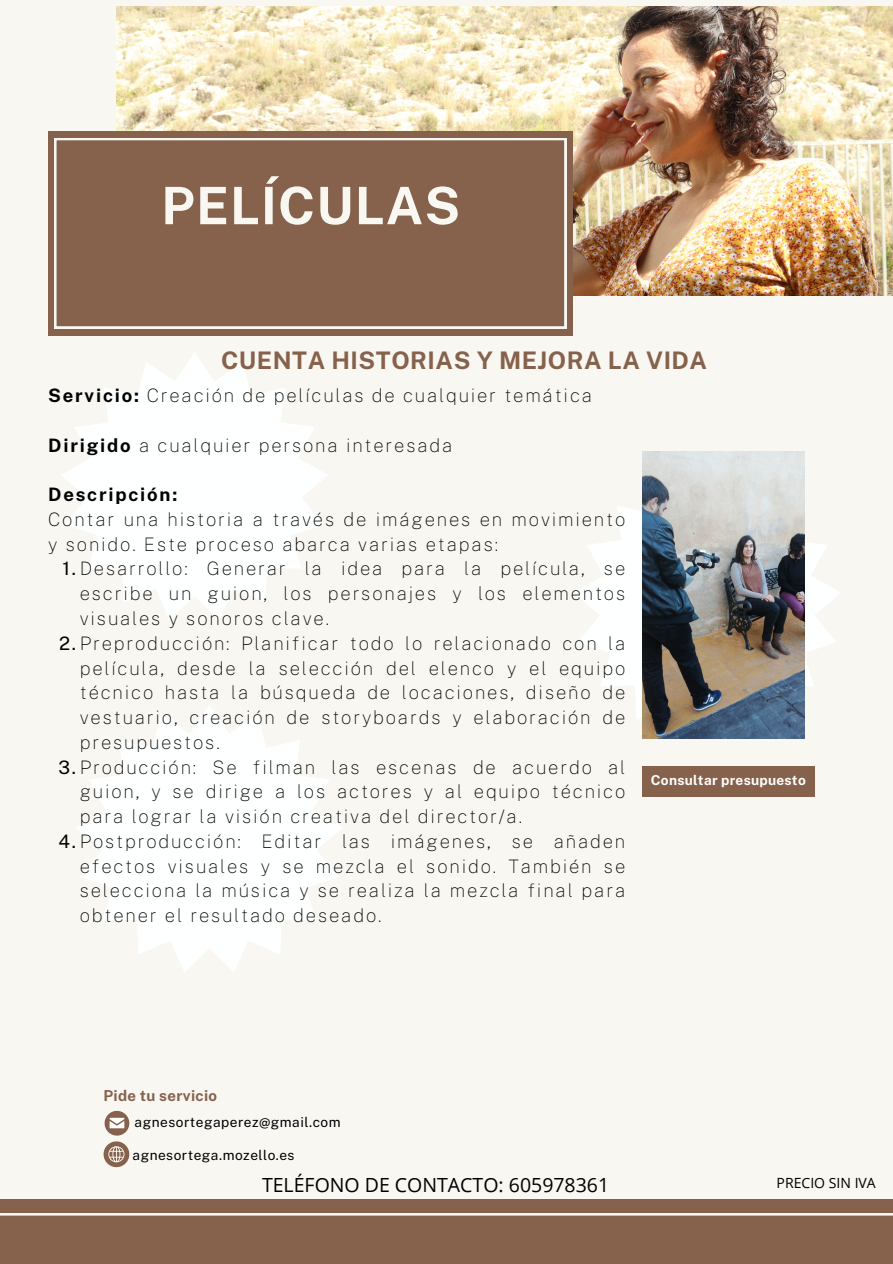
<style>
.page{position:relative;width:893px;height:1264px;background:#fff}
.page>*{position:absolute;margin:0;border:0;box-sizing:border-box;transform-origin:0 0}
.t1{font:700 51.6px "Public Sans";letter-spacing:.02em;color:#f8f7f2}
.t2{font:700 24.15px "Public Sans";letter-spacing:.02em;color:#86614b}
.t3{font:19.5px "Open Sans";color:#000}
.t4{font:100 18.45px/24.8px "Public Sans";letter-spacing:.1em;color:#000;text-align:justify}
.t5{font:700 15px "Public Sans";letter-spacing:.02em;color:#86614b}
.t6{font:14.1px "Open Sans";color:#000}
.t7{font:13.65px "Public Sans";letter-spacing:.035em;color:#000}
.t8{font:700 13.65px "Public Sans";letter-spacing:.02em;color:#fff}
.s1{font-weight:700}
.s2{font-weight:400}
</style>
<div class="page">
<div style="left:0;top:0;width:892px;height:1263px;background:#f8f7f2"></div>
<svg style="left:574px;top:470px;width:266px;height:268px"></svg>
<img style="left:642px;top:451px;width:162px;height:287px">
<svg style="left:62px;top:353px;width:265px;height:266px;fill:#feffff"></svg>
<div style="left:642px;top:766px;width:172px;height:30px;background:#86614b"></div>
<img style="left:117px;top:6px;width:775px;height:289px">
<div style="left:48px;top:131px;width:524px;height:205px;background:#86614b"></div>
<svg style="left:54px;top:138px;width:512px;height:190px"></svg>
<svg style="left:76px;top:706px;width:267px;height:266px;fill:#feffff"></svg>
<div style="left:0;top:1199px;width:892px;height:64px;background:#86614b"></div>
<svg style="left:0;top:1213px;width:892px;height:3px;background:#e9e3dc"></svg>
<svg style="left:105px;top:1110px;width:24px;height:25px"></svg>
<svg style="left:104px;top:1141px;width:25px;height:26px"></svg>
<h6 class="t1" style="left:161px;top:175px;width:300px">PELÍCULAS</h6>
<p class="t2" style="left:221px;top:346px;width:487px">CUENTA HISTORIAS Y MEJORA LA VIDA</p>
<h4 class="t4" style="left:48px;top:383px;width:545px"><span class="s1">Servicio:</span> Creación de películas de cualquier temática</h4>
<h4 class="t4" style="left:48px;top:432px;width:405px"><span class="s1">Dirigido</span> a cualquier persona interesada</h4>
<h4 class="t4" style="left:48px;top:482px;width:578px;text-align:left"><span class="s1">Descripción:<br></span>Contar una historia a través de imágenes en movimiento y sonido. Este proceso abarca varias etapas:</h4>
<p class="t4" style="left:80px;top:556px;width:547px;text-indent:-17px"><span class="s2">1.</span>Desarrollo: Generar la idea para la película, se escribe un guion, los personajes y los elementos visuales y sonoros clave.</p>
<p class="t4" style="left:80px;top:630px;width:547px;text-indent:-21px"><span class="s2">2.</span>Preproducción: Planificar todo lo relacionado con la película, desde la selección del elenco y el equipo técnico hasta la búsqueda de locaciones, diseño de vestuario, creación de storyboards y elaboración de presupuestos.</p>
<p class="t4" style="left:80px;top:754px;width:547px;text-indent:-21px"><span class="s2">3.</span>Producción: Se filman las escenas de acuerdo al guion, y se dirige a los actores y al equipo técnico para lograr la visión creativa del director/a.</p>
<p class="t4" style="left:80px;top:828px;width:547px;text-indent:-21px"><span class="s2">4.</span>Postproducción: Editar las imágenes, se añaden efectos visuales y se mezcla el sonido. También se selecciona la música y se realiza la mezcla final para obtener el resultado deseado.</p>
<h1 class="t8" style="left:650px;top:772px;width:156px">Consultar presupuesto</h1>
<p class="t5" style="left:103px;top:1086px;width:115px">Pide tu servicio</p>
<h6 class="t7" style="left:134px;top:1114px;width:208px">agnesortegaperez@gmail.com</h6>
<p class="t7" style="left:132px;top:1146px;width:164px">agnesortega.mozello.es</p>
<p class="t3" style="left:262px;top:1171px;width:349px">TELÉFONO DE CONTACTO: 605978361</p>
<p class="t6" style="left:776px;top:1172px;width:101px">PRECIO SIN IVA</p>
</div>
